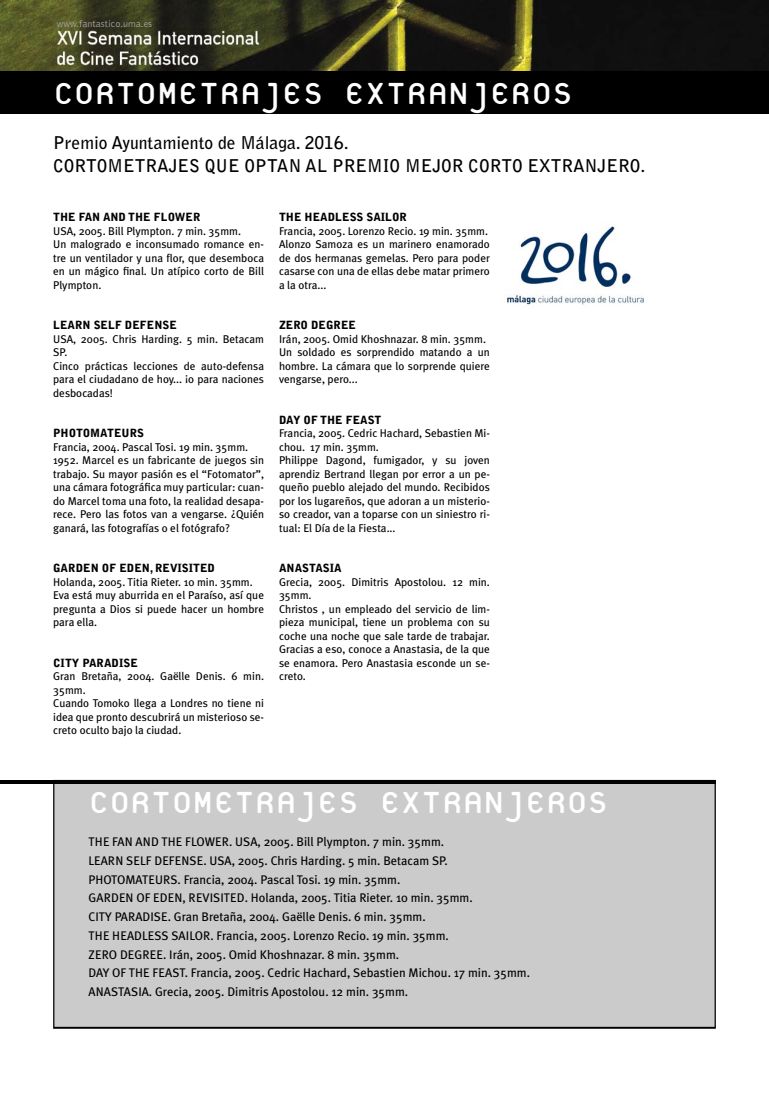
<style>
.page{position:relative;width:769px;height:1099px;background:#fff}
.page>*{position:absolute;margin:0;border:0;box-sizing:border-box;transform-origin:0 0}
._1-TITULO{font:45px "Platelet";color:#fff}
.t1{font:700 17.5px "Bell Gothic Std";color:#000}
.PELIS{font:12.5px "Meta Plus";color:#000}
.miniFICHA{font:11.25px/13.5px "Meta Plus";color:#000;text-align:justify}
.miniFICHA_titulo{font:900 11.25px "Bell Gothic Std";color:#000}
.t2{font:300 10px "Bell Gothic Std";color:#aaa}
</style>
<div class="page">
<img style="left:0;top:0;width:769px;height:71px">
<hr style="left:53px;top:1028px;width:663px;height:1px;background:#000">
<div style="left:0;top:71px;width:769px;height:42px;background:#000"></div>
<div style="left:54px;top:780px;width:661px;height:247px;background:#cbcbcb"></div>
<hr style="left:0;top:780px;width:716px;height:3px;background:#000">
<img style="left:506px;top:226px;width:138px;height:79px">
<p class="t2" style="left:57px;top:18px;width:97px">www.fantastico.uma.es</p>
<p class="_1-TITULO" style="left:53px;top:71px;width:521px">CORTOMETRAJES EXTRANJEROS</p>
<p class="t1" style="left:53px;top:132px;width:297px">Premio Ayuntamiento de Málaga. 2016.</p>
<p class="t1" style="left:53px;top:155px;width:594px">CORTOMETRAJES QUE OPTAN AL PREMIO MEJOR CORTO EXTRANJERO.</p>
<p class="miniFICHA_titulo" style="left:53px;top:210px;width:149px">THE FAN AND THE FLOWER</p>
<p class="miniFICHA" style="left:53px;top:224px;width:189px">USA, 2005. Bill Plympton. 7 min. 35mm.</p>
<p class="miniFICHA" style="left:53px;top:237px;width:212px">Un malogrado e inconsumado romance en&shy;tre un ventilador y una flor, que desemboca en un mágico final. Un atípico corto de Bill Plympton.</p>
<p class="miniFICHA_titulo" style="left:53px;top:318px;width:125px">LEARN SELF DEFENSE</p>
<p class="miniFICHA" style="left:53px;top:332px;width:212px">USA, 2005. Chris Harding. 5 min. Betacam<br>SP.</p>
<p class="miniFICHA" style="left:53px;top:359px;width:212px">Cinco prácticas lecciones de auto-defensa para el ciudadano de hoy... ¡o para naciones desbocadas!</p>
<p class="miniFICHA_titulo" style="left:53px;top:426px;width:92px">PHOTOMATEURS</p>
<p class="miniFICHA" style="left:53px;top:440px;width:197px">Francia, 2004. Pascal Tosi. 19 min. 35mm.</p>
<p class="miniFICHA" style="left:53px;top:453px;width:212px">1952. Marcel es un fabricante de juegos sin trabajo. Su mayor pasión es el “Fotomator”, una cámara fotográfica muy particular: cuan&shy;do Marcel toma una foto, la realidad desapa&shy;rece. Pero las fotos van a vengarse. ¿Quién ganará, las fotografías o el fotógrafo?</p>
<p class="miniFICHA_titulo" style="left:53px;top:561px;width:163px">GARDEN OF EDEN, REVISITED</p>
<p class="miniFICHA" style="left:53px;top:575px;width:201px">Holanda, 2005. Titia Rieter. 10 min. 35mm.</p>
<p class="miniFICHA" style="left:53px;top:588px;width:212px">Eva está muy aburrida en el Paraíso, así que pregunta a Dios si puede hacer un hombre para ella.</p>
<p class="miniFICHA_titulo" style="left:53px;top:656px;width:86px">CITY PARADISE</p>
<p class="miniFICHA" style="left:53px;top:669px;width:212px">Gran Bretaña, 2004. Gaëlle Denis. 6 min.<br>35mm.</p>
<p class="miniFICHA" style="left:53px;top:696px;width:212px">Cuando Tomoko llega a Londres no tiene ni idea que pronto descubrirá un misterioso se&shy;creto oculto bajo la ciudad.</p>
<p class="miniFICHA_titulo" style="left:279px;top:210px;width:130px">THE HEADLESS SAILOR</p>
<p class="miniFICHA" style="left:279px;top:224px;width:210px">Francia, 2005. Lorenzo Recio. 19 min. 35mm.</p>
<p class="miniFICHA" style="left:279px;top:237px;width:212px">Alonzo Samoza es un marinero enamorado de dos hermanas gemelas. Pero para poder casarse con una de ellas debe matar primero a la otra...</p>
<p class="miniFICHA_titulo" style="left:279px;top:318px;width:79px">ZERO DEGREE</p>
<p class="miniFICHA" style="left:279px;top:332px;width:208px">Irán, 2005. Omid Khoshnazar. 8 min. 35mm.</p>
<p class="miniFICHA" style="left:279px;top:345px;width:212px">Un soldado es sorprendido matando a un hombre. La cámara que lo sorprende quiere vengarse, pero...</p>
<p class="miniFICHA_titulo" style="left:279px;top:413px;width:104px">DAY OF THE FEAST</p>
<p class="miniFICHA" style="left:279px;top:426px;width:212px">Francia, 2005. Cedric Hachard, Sebastien Mi&shy;chou. 17 min. 35mm.</p>
<p class="miniFICHA" style="left:279px;top:453px;width:212px">Philippe Dagond, fumigador, y su joven aprendiz Bertrand llegan por error a un pe&shy;queño pueblo alejado del mundo. Recibidos por los lugareños, que adoran a un misterio&shy;so creador, van a toparse con un siniestro ri&shy;tual: El Día de la Fiesta...</p>
<p class="miniFICHA_titulo" style="left:279px;top:561px;width:64px">ANASTASIA</p>
<p class="miniFICHA" style="left:279px;top:575px;width:212px">Grecia, 2005. Dimitris Apostolou. 12 min.<br>35mm.</p>
<p class="miniFICHA" style="left:279px;top:602px;width:212px">Christos , un empleado del servicio de lim&shy;pieza municipal, tiene un problema con su coche una noche que sale tarde de trabajar.<br>Gracias a eso, conoce a Anastasia, de la que se enamora. Pero Anastasia esconde un se&shy;creto.</p>
<p class="_1-TITULO" style="left:89px;top:780px;width:521px">CORTOMETRAJES EXTRANJEROS</p>
<p class="PELIS" style="left:89px;top:834px;width:357px">THE FAN AND THE FLOWER. USA, 2005. Bill Plympton. 7 min. 35mm.</p>
<p class="PELIS" style="left:89px;top:853px;width:361px">LEARN SELF DEFENSE. USA, 2005. Chris Harding. 5 min. Betacam SP.</p>
<p class="PELIS" style="left:89px;top:872px;width:313px">PHOTOMATEURS. Francia, 2004. Pascal Tosi. 19 min. 35mm.</p>
<p class="PELIS" style="left:89px;top:890px;width:386px">GARDEN OF EDEN, REVISITED. Holanda, 2005. Titia Rieter. 10 min. 35mm.</p>
<p class="PELIS" style="left:89px;top:909px;width:339px">CITY PARADISE. Gran Bretaña, 2004. Gaëlle Denis. 6 min. 35mm.</p>
<p class="PELIS" style="left:89px;top:928px;width:362px">THE HEADLESS SAILOR. Francia, 2005. Lorenzo Recio. 19 min. 35mm.</p>
<p class="PELIS" style="left:89px;top:947px;width:312px">ZERO DEGREE. Irán, 2005. Omid Khoshnazar. 8 min. 35mm.</p>
<p class="PELIS" style="left:89px;top:965px;width:443px">DAY OF THE FEAST. Francia, 2005. Cedric Hachard, Sebastien Michou. 17 min. 35mm.</p>
<p class="PELIS" style="left:89px;top:984px;width:321px">ANASTASIA. Grecia, 2005. Dimitris Apostolou. 12 min. 35mm.</p>
</div>
